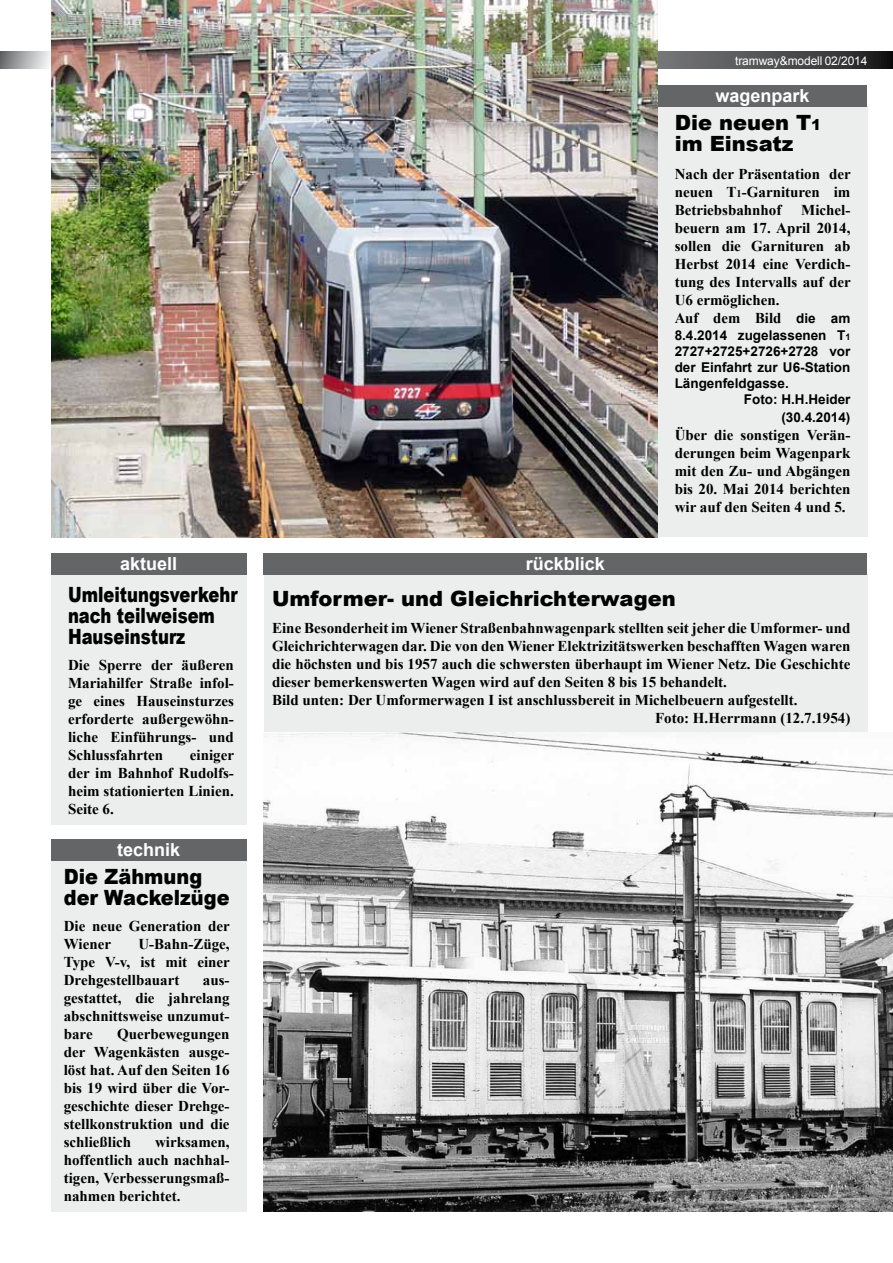
<style>
.page{position:relative;width:893px;height:1263px;background:#fff}
.page>*{position:absolute;margin:0;border:0;box-sizing:border-box;transform-origin:0 0}
.t1{font:900 21px/21px "Arial";color:#000}
.t2{font:900 21px/21px "Arial";color:#000;scale:.78 1}
.t3{font:900 21px/21px "Arial";color:#000;scale:.92 1}
.t4{font:700 18px "Arial";color:#fff}
.t5{font:700 15px/18px "Times New Roman";color:#000;text-align:justify}
.t6{font:700 13.5px "Arial";color:#000}
.t7{font:12px "Arial";letter-spacing:-.01em;color:#fff}
.s1{font-size:15px}
.s2{font-size:10.5px}
.s3{font-family:"Arial";font-size:13.5px}
.s4{font-size:9px}
</style>
<div class="page">
<div style="left:0;top:51px;width:51px;height:17px;background:linear-gradient(to right,#66676a,#f9fafa)"></div>
<svg style="left:658px;top:51px;width:235px;height:17px;background:#4b4c4d"></svg>
<div style="left:658px;top:106px;width:209px;height:431px;background:#eceded"></div>
<div style="left:51px;top:860px;width:196px;height:352px;background:#eceded"></div>
<div style="left:51px;top:839px;width:196px;height:21px;background:#646567"></div>
<div style="left:658px;top:85px;width:209px;height:21px;background:#646567"></div>
<div style="left:51px;top:575px;width:196px;height:249px;background:#eceded"></div>
<div style="left:51px;top:553px;width:196px;height:22px;background:#646567"></div>
<div style="left:264px;top:574px;width:603px;height:159px;background:#eceded"></div>
<div style="left:264px;top:553px;width:603px;height:22px;background:#646567"></div>
<img style="left:264px;top:733px;width:629px;height:479px">
<img style="left:51px;top:0;width:607px;height:537px">
<p class="t4" style="left:120px;top:552px;width:59px">aktuell</p>
<h1 class="t2" style="left:68px;top:584px;width:219px">Umleitungsverkehr nach teilweisem<br>Hauseinsturz</h1>
<p class="t5" style="left:68px;top:655px;width:167px">Die Sperre der äußeren Mariahilfer Straße infol&shy;ge eines Hauseinsturzes erforderte außergewöhn&shy;liche Einführungs- und Schlussfahrten</p>
<p class="t5" style="left:68px;top:745px;width:168px;text-indent:122px">einiger der im Bahnhof Rudolfs&shy;heim stationierten Linien.<br>Seite 6.</p>
<p class="t4" style="left:117px;top:838px;width:65px">technik</p>
<h1 class="t3" style="left:64px;top:865px;width:182px">Die Zähmung der Wackelzüge</h1>
<p class="t5" style="left:64px;top:916px;width:168px">Die neue Generation der<br>Wiener</p>
<p class="t5" style="left:64px;top:934px;width:168px;text-indent:75px">U-Bahn-Züge, Type V-v, ist mit einer Drehgestellbauart</p>
<p class="t5" style="left:64px;top:970px;width:167px;text-indent:139px">aus&shy;gestattet, die jahrelang abschnittsweise unzumut&shy;bare</p>
<p class="t5" style="left:64px;top:1024px;width:167px;text-indent:53px">Querbewegungen der Wagenkästen ausge&shy;löst hat. Auf den Seiten 16 bis 19 wird über die Vor&shy;geschichte dieser Drehge&shy;stellkonstruktion und die schließlich</p>
<p class="t5" style="left:64px;top:1132px;width:167px;text-indent:91px">wirksamen, hoffentlich auch nachhal&shy;tigen, Verbesserungsmaß&shy;nahmen berichtet.</p>
<p class="t7" style="left:735px;top:53px;width:134px">tramway&amp;modell 02/2014</p>
<p class="t4" style="left:715px;top:83px;width:96px">wagenpark</p>
<p class="t4" style="left:526px;top:552px;width:81px">rückblick</p>
<h1 class="t1" style="left:675px;top:111px;width:148px">Die neuen T<span class="s1">1 </span>im Einsatz</h1>
<p class="t5" style="left:675px;top:165px;width:178px">Nach der Präsentation der neuen T<span class="s2">1</span>-Garnituren im Betriebsbahnhof</p>
<p class="t5" style="left:675px;top:201px;width:178px;text-align:left;text-indent:127px">Michel&shy;beuern am 17. April 2014, sollen die Garnituren ab<br>Herbst 2014 eine Verdich&shy;tung des Intervalls auf der<br>U6 ermöglichen.<br>Auf dem Bild <span class="s3">die am</span></p>
<p class="t6" style="left:675px;top:326px;width:177px">8.4.2014 zugelassenen T<span class="s4">1</span></p>
<p class="t6" style="left:675px;top:342px;width:177px">2727+2725+2726+2728 vor</p>
<p class="t6" style="left:675px;top:358px;width:177px">der Einfahrt zur U6-Station</p>
<p class="t6" style="left:675px;top:375px;width:116px">Längenfeldgasse.</p>
<p class="t6" style="left:744px;top:391px;width:108px">Foto: H.H.Heider</p>
<p class="t6" style="left:781px;top:409px;width:71px">(30.4.2014)</p>
<p class="t5" style="left:675px;top:426px;width:177px">Über die sonstigen Verän&shy;derungen beim Wagenpark mit den Zu- und Abgängen bis 20. Mai 2014 berichten wir auf den Seiten 4 und 5.</p>
<h1 class="t1" style="left:272px;top:587px;width:405px">Umformer- und Gleichrichterwagen</h1>
<p class="t5" style="left:272px;top:619px;width:580px">Eine Besonderheit im Wiener Straßenbahnwagenpark stellten seit jeher die Umformer- und</p>
<p class="t5" style="left:272px;top:637px;width:580px">Gleichrichterwagen dar. Die von den Wiener Elektrizitätswerken beschafften Wagen waren</p>
<p class="t5" style="left:272px;top:655px;width:580px">die höchsten und bis 1957 auch die schwersten überhaupt im Wiener Netz. Die Geschichte</p>
<p class="t5" style="left:272px;top:673px;width:456px">dieser bemerkenswerten Wagen wird auf den Seiten 8 bis 15 behandelt.</p>
<p class="t5" style="left:272px;top:691px;width:527px">Bild unten: Der Umformerwagen I ist anschlussbereit in Michelbeuern aufgestellt.</p>
<p class="t5" style="left:655px;top:709px;width:197px">Foto: H.Herrmann (12.7.1954)</p>
</div>
